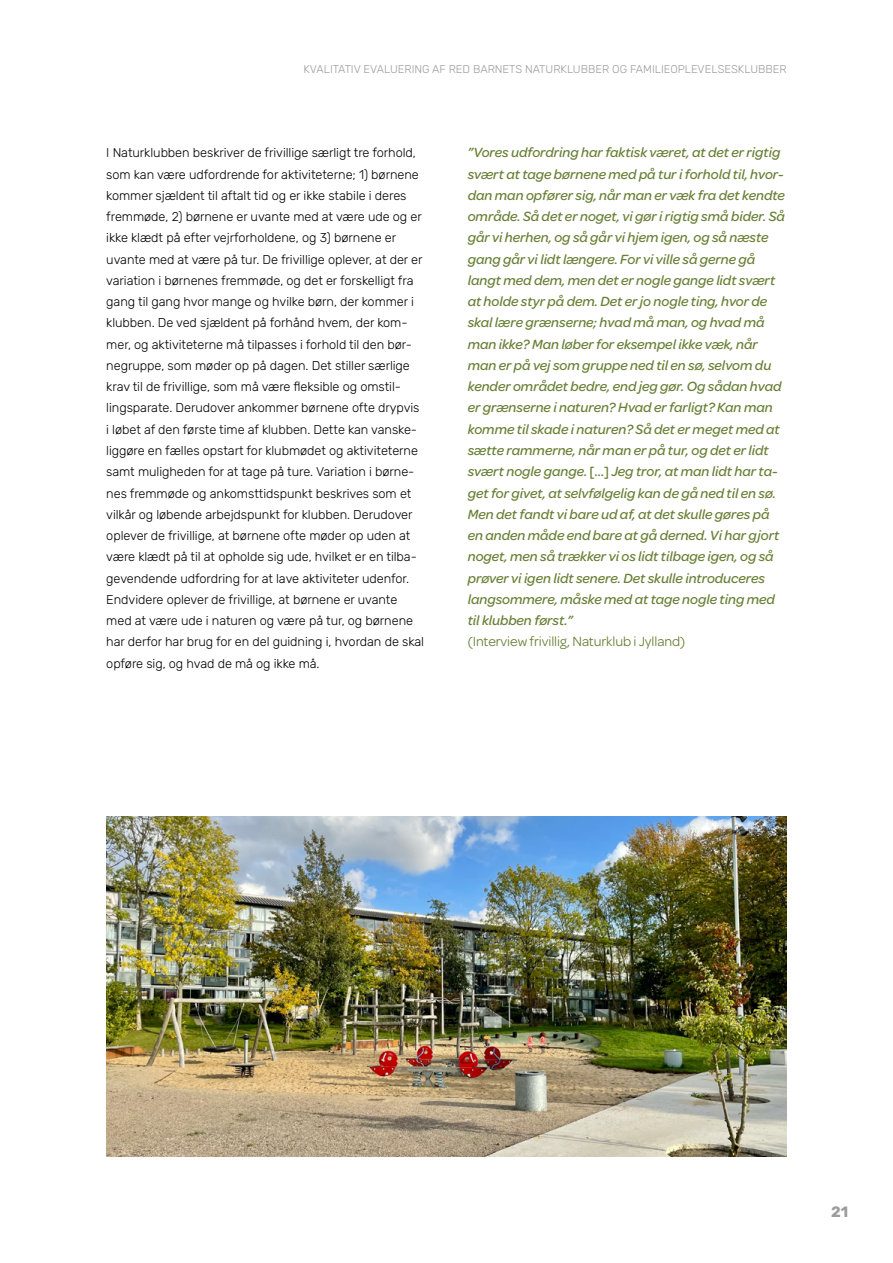
<style>
.page{position:relative;width:893px;height:1263px;background:#fff}
.page>*{position:absolute;margin:0;border:0;box-sizing:border-box;transform-origin:0 0}
.t1{font:700 15px "Rubik";color:#9c9c9d}
.Citat_i_tekst{font:italic 500 14.25px/21.3px "Omnes";color:#698036}
.Citatkilde{font:14.25px "Omnes";letter-spacing:-.005em;color:#698036}
.Brødtekst{font:300 12.75px/21.3px "Rubik";letter-spacing:-.005em;color:#000}
.t2{font:300 11.25px "Rubik";color:#9c9c9d}
.s1{font-style:normal}
</style>
<div class="page">
<img style="left:106px;top:816px;width:681px;height:341px">
<p class="t2" style="left:303px;top:63px;width:485px">KVALITATIV EVALUERING AF RED BARNETS NATURKLUBBER OG FAMILIEOPLEVELSESKLUBBER</p>
<p class="Brødtekst" style="left:106px;top:143px;width:319px">I Naturklubben beskriver de frivillige særligt tre forhold, som kan være udfordrende for aktiviteterne; 1) børnene kommer sjældent til aftalt tid og er ikke stabile i deres fremmøde, 2) børnene er uvante med at være ude og er ikke klædt på efter vejrforholdene, og 3) børnene er uvante med at være på tur. De frivillige oplever, at der er variation i børnenes fremmøde, og det er forskelligt fra gang til gang hvor mange og hvilke børn, der kommer i klubben. De ved sjældent på forhånd hvem, der kom&shy;mer, og aktiviteterne må tilpasses i forhold til den bør&shy;negruppe, som møder op på dagen. Det stiller særlige krav til de frivillige, som må være fleksible og omstil&shy;lingsparate. Derudover ankommer børnene ofte drypvis i løbet af den første time af klubben. Dette kan vanske&shy;liggøre en fælles opstart for klubmødet og aktiviteterne samt muligheden for at tage på ture. Variation i børne&shy;nes fremmøde og ankomsttidspunkt beskrives som et vilkår og løbende arbejdspunkt for klubben. Derudover oplever de frivillige, at børnene ofte møder op uden at være klædt på til at opholde sig ude, hvilket er en tilba&shy;gevendende udfordring for at lave aktiviteter udenfor.<br>Endvidere oplever de frivillige, at børnene er uvante med at være ude i naturen og være på tur, og børnene har derfor har brug for en del guidning i, hvordan de skal opføre sig, og hvad de må og ikke må.</p>
<p class="Citat_i_tekst" style="left:468px;top:141px;width:319px">”Vores udfordring har faktisk været, at det er rigtig svært at tage børnene med på tur i forhold til, hvor&shy;dan man opfører sig, når man er væk fra det kendte område. Så det er noget, vi gør i rigtig små bider. Så går vi herhen, og så går vi hjem igen, og så næste gang går vi lidt længere. For vi ville så gerne gå langt med dem, men det er nogle gange lidt svært at holde styr på dem. Det er jo nogle ting, hvor de skal lære grænserne; hvad må man, og hvad må man ikke? Man løber for eksempel ikke væk, når man er på vej som gruppe ned til en sø, selvom du kender området bedre, end jeg gør. Og sådan hvad er grænserne i naturen? Hvad er farligt? Kan man komme til skade i naturen? Så det er meget med at sætte rammerne, når man er på tur, og det er lidt svært nogle gange. <span class="s1">[…]</span> Jeg tror, at man lidt har ta&shy;get for givet, at selvfølgelig kan de gå ned til en sø.<br>Men det fandt vi bare ud af, at det skulle gøres på en anden måde end bare at gå derned. Vi har gjort noget, men så trækker vi os lidt tilbage igen, og så prøver vi igen lidt senere. Det skulle introduceres langsommere, måske med at tage nogle ting med til klubben først.”</p>
<p class="Citatkilde" style="left:468px;top:632px;width:219px">(Interview frivillig, Naturklub i Jylland)</p>
<p class="t1" style="left:831px;top:1203px;width:19px">21</p>
</div>
